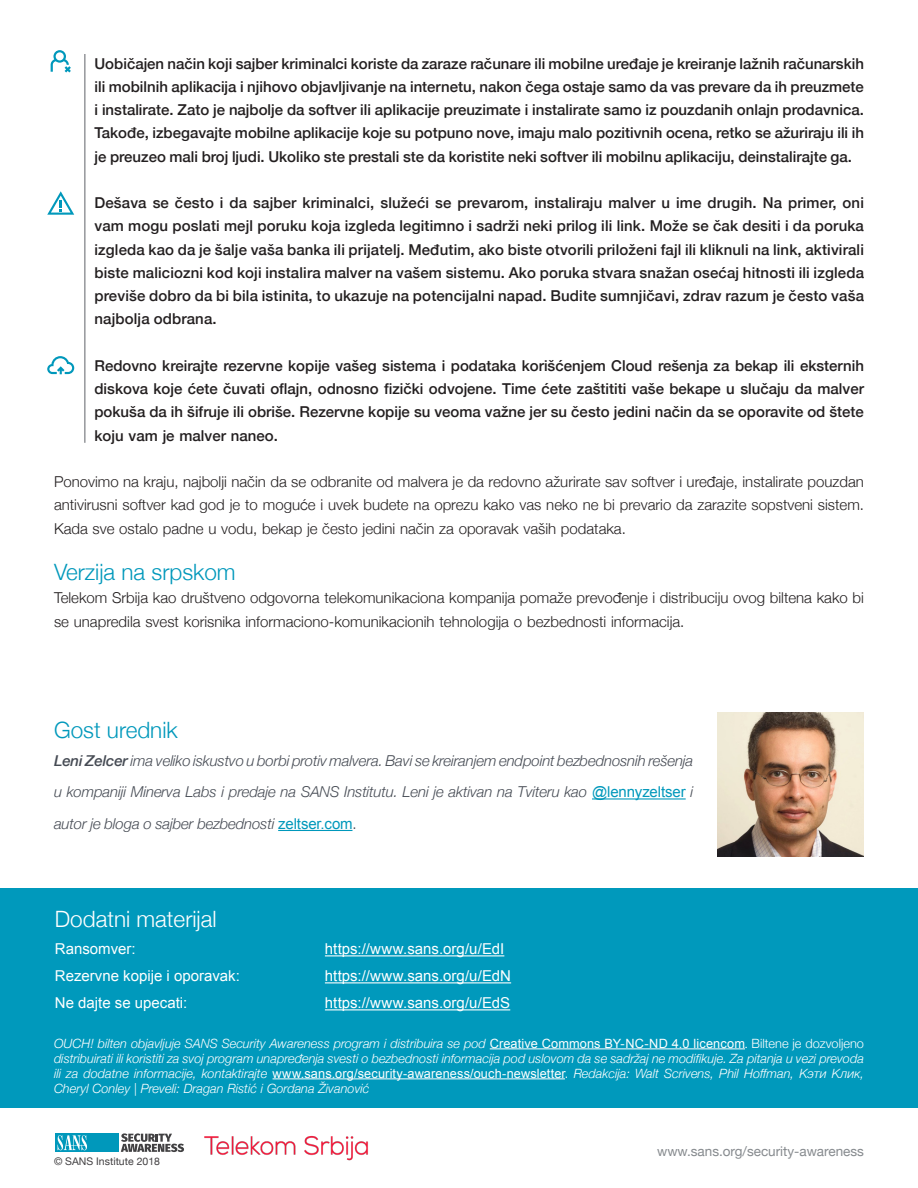
<style>
.page{position:relative;width:918px;height:1188px;background:#fff}
.page>*{position:absolute;margin:0;border:0;box-sizing:border-box;transform-origin:0 0}
.MainText{font:300 22.5px "Helvetica Neue";color:#0098bb}
.t1{font:300 22.5px "Helvetica Neue";color:#fff}
.indents{font:500 15px/23.2px "Helvetica Neue";letter-spacing:.01em;color:#231f20;text-align:justify}
.MainText-2{font:300 15px/23.2px "Helvetica Neue";color:#231f20;text-align:justify}
.MainText-3{font:italic 300 15px/31.5px "Helvetica Neue";letter-spacing:-.01em;color:#464b54;text-align:justify}
.t2{font:15px "Arial";color:#fff}
.t3{font:13.5px "Helvetica Neue";color:#868a8e}
.MainText-4{font:italic 300 12.75px/15px "Helvetica Neue";color:#fff;text-align:justify}
.t4{font:10.5px "Helvetica Neue";color:#413f41}
.s1{font-weight:500}
.s2{font-family:"Arial";font-weight:400;font-style:normal;color:#0098bb}
.s3{font-style:normal}
.s4{font-family:"Arial";font-weight:400;font-style:normal}
.s5{font-family:"Proxima Nova";font-weight:400;font-style:normal}
</style>
<div class="page">
<div style="left:0;top:889px;width:918px;height:219px;background:#0099bc"></div>
<hr style="left:325px;top:955px;width:179px;height:1px;background:#fff">
<hr style="left:325px;top:982px;width:186px;height:1px;background:#fff">
<hr style="left:325px;top:1009px;width:185px;height:1px;background:#fff">
<hr style="left:490px;top:1048px;width:255px;height:1px;background:#fff">
<hr style="left:273px;top:1078px;width:292px;height:1px;background:#fff">
<svg style="left:121px;top:1133px;width:63px;height:19px"></svg>
<div style="left:56px;top:1133px;width:63px;height:19px;background:#0098bb"></div>
<svg style="left:58px;top:1135px;width:29px;height:15px"></svg>
<img style="left:204px;top:1135px;width:164px;height:26px">
<hr style="left:592px;top:798px;width:94px;height:2px;background:#0098bb">
<hr style="left:278px;top:830px;width:74px;height:1px;background:#0098bb">
<hr style="left:85px;top:54px;width:1px;height:389px;background:#5f6369">
<svg style="left:51px;top:50px;width:20px;height:23px"></svg>
<svg style="left:47px;top:191px;width:27px;height:24px"></svg>
<svg style="left:47px;top:356px;width:27px;height:18px"></svg>
<img style="left:718px;top:713px;width:146px;height:143px">
<p class="indents" style="left:94px;top:50px;width:771px">Uobičajen način koji sajber kriminalci koriste da zaraze računare ili mobilne uređaje je kreiranje lažnih računarskih ili mobilnih aplikacija i njihovo objavljivanje na internetu, nakon čega ostaje samo da vas prevare da ih preuzmete i instalirate. Zato je najbolje da softver ili aplikacije preuzimate i instalirate samo iz pouzdanih onlajn prodavnica.<br>Takođe, izbegavajte mobilne aplikacije koje su potpuno nove, imaju malo pozitivnih ocena, retko se ažuriraju ili ih je preuzeo mali broj ljudi. Ukoliko ste prestali ste da koristite neki softver ili mobilnu aplikaciju, deinstalirajte ga.</p>
<p class="indents" style="left:94px;top:190px;width:771px;text-align:right">Dešava se često i da sajber kriminalci, služeći se prevarom, instaliraju malver u ime drugih. Na primer, oni vam mogu poslati mejl poruku koja izgleda legitimno i sadrži neki prilog ili link. Može se čak desiti i da poruka izgleda kao da je šalje vaša banka ili prijatelj. Međutim, ako biste otvorili priloženi fajl ili kliknuli na link, aktivirali ́aj hitnosti ili izgleda</p>
<p class="indents" style="left:94px;top:260px;width:771px;text-align:left">biste maliciozni kod koji instalira malver na vašem sistemu. Ako poruka stvara snažan osec<br>previše dobro da bi bila istinita to, ukazuje na potencijalni napad. Budite sumnjičavi, zdrav razum je često vaša najbolja odbrana.</p>
<p class="indents" style="left:94px;top:353px;width:771px">Redovno kreirajte rezervne kopije vašeg sistema i podataka korišćenjem Cloud rešenja za bekap ili eksternih diskova koje ćete čuvati oflajn, odnosno fizički odvojene. Time ćete zaštititi vaše bekape u slučaju da malver pokuša da ih šifruje ili obriše. Rezervne kopije su veoma važne jer su često jedini način da se oporavite od štete koju vam je malver naneo.</p>
<p class="MainText-2" style="left:54px;top:469px;width:812px">Ponovimo na kraju, najbolji način da se odbranite od malvera je da redovno ažurirate sav softver i uređaje, instalirate pouzdan antivirusni softver kad god je to moguće i uvek budete na oprezu kako vas neko ne bi prevario da zarazite sopstveni sistem.<br>Kada sve ostalo padne u vodu, bekap je često jedini način za oporavak vaših podataka.</p>
<p class="MainText" style="left:54px;top:554px;width:183px">Verzija na srpskom</p>
<p class="MainText-2" style="left:54px;top:585px;width:812px">Telekom Srbija kao društveno odgovorna telekomunikaciona kompanija pomaže prevođenje i distribuciju ovog biltena kako bi se unapredila svest korisnika informaciono-komunikacionih tehnologija o bezbednosti informacija.</p>
<p class="MainText" style="left:54px;top:712px;width:125px">Gost urednik</p>
<p class="MainText-3" style="left:54px;top:744px;width:641px"><span class="s1">Leni Zelcer</span> ima veliko iskustvo u borbi protiv malvera. Bavi se kreiranjem endpoint bezbednosnih rešenja u kompaniji Minerva Labs i predaje na SANS Institutu. Leni je aktivan na Tviteru kao <span class="s2">@lennyzeltser</span> i autor je bloga o sajber bezbednosti <span class="s2">zeltser.com</span><span class="s3">.</span></p>
<p class="t1" style="left:55px;top:901px;width:163px">Dodatni materijal</p>
<p class="t2" style="left:55px;top:939px;width:82px">Ransomver:</p>
<p class="t2" style="left:325px;top:939px;width:181px">https://www.sans.org /u/ EdI</p>
<p class="t2" style="left:55px;top:966px;width:187px">Rezervne kopije i oporavak:</p>
<p class="t2" style="left:325px;top:966px;width:188px">https://www.sans.org /u/ EdN</p>
<p class="t2" style="left:55px;top:993px;width:134px">Ne dajte se upecati:</p>
<p class="t2" style="left:325px;top:993px;width:187px">https://www.sans.org /u/ EdS</p>
<p class="MainText-4" style="left:54px;top:1035px;width:812px">OUCH! bilten objavljuje SANS Security Awareness program i distribuira se pod <span class="s4">Creative Commons BY-NC-ND 4.0 licencom</span><span class="s5">.</span> <span class="s3">Biltene je dozvoljeno </span>distribuirati ili koristiti za svoj program unapređenja svesti o bezbednosti informacija pod uslovom da se sadržaj ne modifikuje. Za pitanja u vezi prevoda ili za dodatne informacije, kontaktirajte <span class="s4">www.sans.org/security-awareness/ouch-newsletter</span><span class="s3">.</span> Redakcija: Walt Scrivens, Phil Hoffman, Кэти Клик, Cheryl Conley | Preveli: Dragan Ristić i Gordana Živanović</p>
<p class="t4" style="left:54px;top:1154px;width:108px">© SANS Institute 2018</p>
<p class="t3" style="left:657px;top:1142px;width:208px">www.sans.org/security-awareness</p>
</div>
